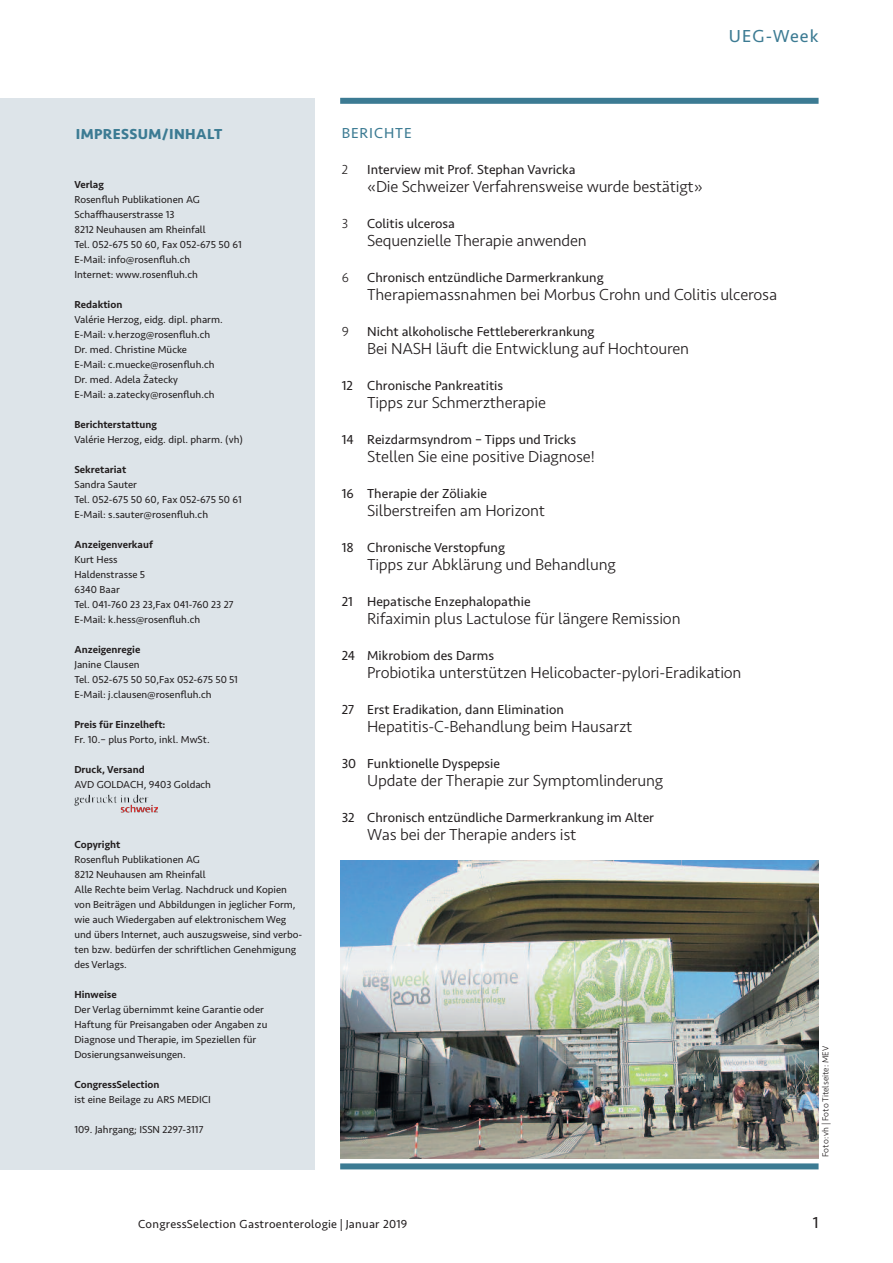
<style>
.page{position:relative;width:893px;height:1263px;background:#fff}
.page>*{position:absolute;margin:0;border:0;box-sizing:border-box;transform-origin:0 0}
.t1{font:18px "Seravek";letter-spacing:.06em;color:#3c7b93}
.t2{font:300 16.5px "Seravek";letter-spacing:-.01em;color:#231f20}
.t3{font:16.5px "Seravek";color:#231f20}
.t4{font:700 15px "Seravek";letter-spacing:.025em;color:#3c7b93}
.t5{font:15px "Seravek";letter-spacing:.06em;color:#3c7b93}
.t6{font:13.5px "Seravek";color:#231f20}
.t7{font:300 13.5px "Seravek";color:#231f20}
.t8{font:12px "Seravek";letter-spacing:.025em;color:#231f20}
.t9{font:10.5px/15px "Seravek";color:#231f20}
.t10{font:500 10.5px "Seravek";color:#231f20}
.t11{font:300 9px "Seravek";color:#231f20}
</style>
<div class="page">
<div style="left:0;top:98px;width:315px;height:1071px;background:#dde4e9"></div>
<div style="left:340px;top:98px;width:479px;height:6px;background:#3c7b93"></div>
<div style="left:340px;top:1163px;width:479px;height:6px;background:#3c7b93"></div>
<img style="left:340px;top:861px;width:479px;height:297px">
<img style="left:74px;top:795px;width:79px;height:18px">
<h3 class="t4" style="left:76px;top:122px;width:148px">IMPRESSUM/INHALT</h3>
<p class="t10" style="left:74px;top:178px;width:31px">Verlag</p>
<p class="t9" style="left:74px;top:192px;width:169px">Rosenfluh Publikationen AG<br>Schaffhauserstrasse 13<br>8212 Neuhausen am Rheinfall<br>Tel. 052-675 50 60, Fax 052-675 50 61<br>E-Mail: info@rosenfluh.ch<br>Internet: www.rosenfluh.ch</p>
<p class="t10" style="left:74px;top:298px;width:49px">Redaktion</p>
<p class="t9" style="left:74px;top:312px;width:150px">Valérie Herzog, eidg. dipl. pharm.<br>E-Mail: v.herzog@rosenfluh.ch<br>Dr. med. Christine Mücke<br>E-Mail: c.muecke@rosenfluh.ch<br>Dr. med. Adela Žatecky<br>E-Mail: a.zatecky@rosenfluh.ch</p>
<p class="t10" style="left:74px;top:418px;width:84px">Berichterstattung</p>
<p class="t9" style="left:74px;top:432px;width:170px">Valérie Herzog, eidg. dipl. pharm. (vh)</p>
<p class="t10" style="left:74px;top:463px;width:53px">Sekretariat</p>
<p class="t9" style="left:74px;top:477px;width:169px">Sandra Sauter<br>Tel. 052-675 50 60, Fax 052-675 50 61<br>E-Mail: s.sauter@rosenfluh.ch</p>
<p class="t10" style="left:74px;top:538px;width:80px">Anzeigenverkauf</p>
<p class="t9" style="left:74px;top:552px;width:161px">Kurt Hess<br>Haldenstrasse 5<br>6340 Baar<br>Tel. 041-760 23 23,Fax 041-760 23 27<br>E-Mail: k.hess@rosenfluh.ch</p>
<p class="t10" style="left:74px;top:643px;width:67px">Anzeigenregie</p>
<p class="t9" style="left:74px;top:657px;width:165px">Janine Clausen<br>Tel. 052-675 50 50,Fax 052-675 50 51<br>E-Mail: j.clausen@rosenfluh.ch</p>
<p class="t10" style="left:74px;top:718px;width:93px">Preis für Einzelheft:</p>
<p class="t9" style="left:74px;top:732px;width:137px">Fr. 10.– plus Porto, inkl. MwSt.</p>
<p class="t10" style="left:74px;top:763px;width:72px">Druck, Versand</p>
<p class="t9" style="left:74px;top:777px;width:138px">AVD GOLDACH, 9403 Goldach</p>
<p class="t10" style="left:74px;top:838px;width:47px">Copyright</p>
<p class="t9" style="left:74px;top:852px;width:229px">Rosenfluh Publikationen AG<br>8212 Neuhausen am Rheinfall<br>Alle Rechte beim Verlag. Nachdruck und Kopien von Beiträgen und Abbildungen in jeglicher Form, wie auch Wiedergaben auf elektronischem Weg und übers Internet, auch auszugsweise, sind verbo&shy;ten bzw. bedürfen der schriftlichen Genehmigung des Verlags.</p>
<p class="t10" style="left:74px;top:988px;width:44px">Hinweise</p>
<p class="t9" style="left:74px;top:1002px;width:195px">Der Verlag übernimmt keine Garantie oder Haftung für Preisangaben oder Angaben zu Diagnose und Therapie, im Speziellen für Dosierungsanweisungen.</p>
<p class="t10" style="left:74px;top:1078px;width:87px">CongressSelection</p>
<p class="t9" style="left:74px;top:1092px;width:138px">ist eine Beilage zu ARS MEDICI</p>
<p class="t9" style="left:74px;top:1122px;width:131px">109. Jahrgang; ISSN 2297-3117</p>
<h1 class="t1" style="left:729px;top:22px;width:91px">UEG-Week</h1>
<h3 class="t5" style="left:342px;top:121px;width:72px">BERICHTE</h3>
<p class="t7" style="left:342px;top:161px;width:8px">2</p>
<p class="t6" style="left:367px;top:159px;width:210px">Interview mit Prof. Stephan Vavricka</p>
<h2 class="t2" style="left:367px;top:177px;width:337px">«Die Schweizer Verfahrensweise wurde bestätigt»</h2>
<p class="t7" style="left:342px;top:215px;width:8px">3</p>
<p class="t6" style="left:367px;top:213px;width:89px">Colitis ulcerosa</p>
<h2 class="t2" style="left:367px;top:231px;width:221px">Sequenzielle Therapie anwenden</h2>
<p class="t7" style="left:342px;top:269px;width:9px">6</p>
<p class="t6" style="left:367px;top:267px;width:238px">Chronisch entzündliche Darmerkrankung</p>
<h2 class="t2" style="left:367px;top:285px;width:412px">Therapiemassnahmen bei Morbus Crohn und Colitis ulcerosa</h2>
<p class="t7" style="left:342px;top:323px;width:9px">9</p>
<p class="t6" style="left:367px;top:321px;width:229px">Nicht alkoholische Fettlebererkrankung</p>
<h2 class="t2" style="left:367px;top:339px;width:323px">Bei NASH läuft die Entwicklung auf Hochtouren</h2>
<p class="t6" style="left:342px;top:375px;width:163px">12 Chronische Pankreatitis</p>
<h2 class="t2" style="left:367px;top:393px;width:180px">Tipps zur Schmerztherapie</h2>
<p class="t6" style="left:342px;top:429px;width:236px">14 Reizdarmsyndrom – Tipps und Tricks</p>
<h2 class="t2" style="left:367px;top:447px;width:230px">Stellen Sie eine positive Diagnose!</h2>
<p class="t6" style="left:342px;top:483px;width:147px">16 Therapie der Zöliakie</p>
<h2 class="t2" style="left:367px;top:501px;width:180px">Silberstreifen am Horizont</h2>
<p class="t6" style="left:342px;top:537px;width:165px">18 Chronische Verstopfung</p>
<h2 class="t2" style="left:367px;top:555px;width:250px">Tipps zur Abklärung und Behandlung</h2>
<p class="t6" style="left:342px;top:591px;width:190px">21 Hepatische Enzephalopathie</p>
<h2 class="t2" style="left:367px;top:609px;width:315px">Rifaximin plus Lactulose für längere Remission</h2>
<p class="t6" style="left:342px;top:645px;width:154px">24 Mikrobiom des Darms</p>
<h2 class="t2" style="left:367px;top:663px;width:376px">Probiotika unterstützen Helicobacter-pylori-Eradikation</h2>
<p class="t6" style="left:342px;top:699px;width:224px">27 Erst Eradikation, dann Elimination</p>
<h2 class="t2" style="left:367px;top:717px;width:267px">Hepatitis-C-Behandlung beim Hausarzt</h2>
<p class="t6" style="left:342px;top:753px;width:160px">30 Funktionelle Dyspepsie</p>
<h2 class="t2" style="left:367px;top:771px;width:297px">Update der Therapie zur Symptomlinderung</h2>
<p class="t6" style="left:342px;top:807px;width:314px">32 Chronisch entzündliche Darmerkrankung im Alter</p>
<h2 class="t2" style="left:367px;top:825px;width:211px">Was bei der Therapie anders ist</h2>
<p class="t11" style="left:820px;top:1157px;width:112px;rotate:-90deg">Foto: vh | Foto Titelseite: MEV</p>
<p class="t8" style="left:138px;top:1214px;width:271px">CongressSelection Gastroenterologie | Januar 2019</p>
<h2 class="t3" style="left:813px;top:1209px;width:7px">1</h2>
</div>
